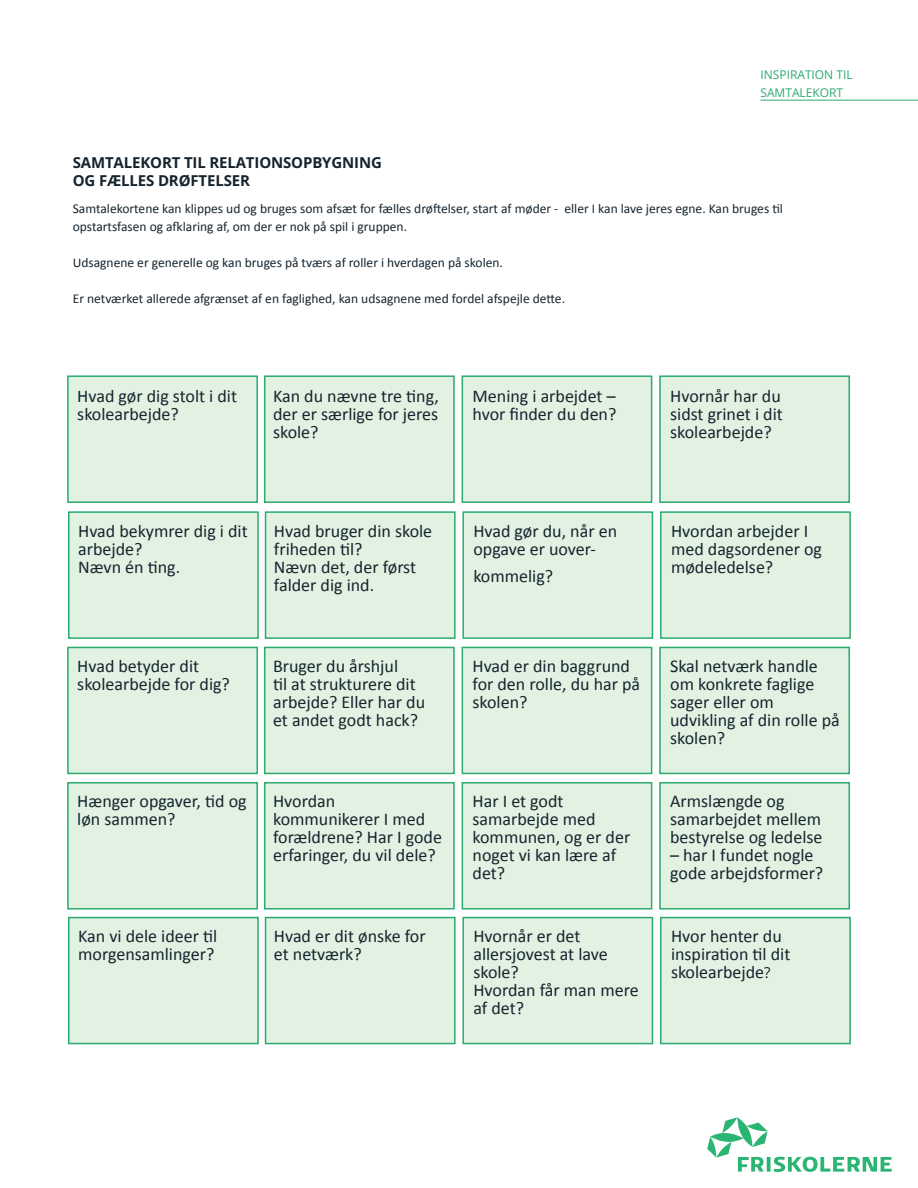
<style>
.page{position:relative;width:918px;height:1188px;background:#fff}
.page>*{position:absolute;margin:0;border:0;box-sizing:border-box;transform-origin:0 0}
.Body_Text{font:18px/18px "Calibri";color:#16242e}
.Title_-_Align_Left{font:700 15px/18px "Open Sans";letter-spacing:-.01em;color:#16242e}
.Body_Text-2{font:13.5px/18px "Calibri";color:#16242e}
.Section_Title{font:12px "Open Sans";color:#2bab6e}
.s1{font-family:"Open Sans";font-size:15px}
</style>
<div class="page">
<div style="left:67px;top:375px;width:191px;height:128px;background:#e1f2e2;border:2px solid #2bab6e"></div>
<div style="left:264px;top:375px;width:191px;height:128px;background:#e1f2e2;border:2px solid #2bab6e"></div>
<div style="left:462px;top:375px;width:190px;height:128px;background:#e1f2e2;border:2px solid #2bab6e"></div>
<div style="left:659px;top:375px;width:191px;height:128px;background:#e1f2e2;border:2px solid #2bab6e"></div>
<div style="left:68px;top:511px;width:191px;height:128px;background:#e1f2e2;border:2px solid #2bab6e"></div>
<div style="left:265px;top:511px;width:191px;height:128px;background:#e1f2e2;border:2px solid #2bab6e"></div>
<div style="left:462px;top:511px;width:191px;height:128px;background:#e1f2e2;border:2px solid #2bab6e"></div>
<div style="left:660px;top:511px;width:191px;height:128px;background:#e1f2e2;border:2px solid #2bab6e"></div>
<div style="left:67px;top:647px;width:191px;height:127px;background:#e1f2e2;border:2px solid #2bab6e"></div>
<div style="left:264px;top:647px;width:191px;height:127px;background:#e1f2e2;border:2px solid #2bab6e"></div>
<div style="left:462px;top:647px;width:190px;height:127px;background:#e1f2e2;border:2px solid #2bab6e"></div>
<div style="left:659px;top:647px;width:191px;height:127px;background:#e1f2e2;border:2px solid #2bab6e"></div>
<div style="left:67px;top:782px;width:191px;height:128px;background:#e1f2e2;border:2px solid #2bab6e"></div>
<div style="left:264px;top:782px;width:191px;height:128px;background:#e1f2e2;border:2px solid #2bab6e"></div>
<div style="left:462px;top:782px;width:190px;height:128px;background:#e1f2e2;border:2px solid #2bab6e"></div>
<div style="left:659px;top:782px;width:191px;height:128px;background:#e1f2e2;border:2px solid #2bab6e"></div>
<div style="left:68px;top:917px;width:191px;height:127px;background:#e1f2e2;border:2px solid #2bab6e"></div>
<div style="left:265px;top:917px;width:191px;height:127px;background:#e1f2e2;border:2px solid #2bab6e"></div>
<div style="left:462px;top:917px;width:191px;height:127px;background:#e1f2e2;border:2px solid #2bab6e"></div>
<div style="left:660px;top:917px;width:191px;height:127px;background:#e1f2e2;border:2px solid #2bab6e"></div>
<hr style="left:760px;top:100px;width:158px;height:1px;background:#2bab6e">
<svg style="left:767px;top:1157px;width:4px;height:15px"></svg>
<svg style="left:774px;top:1157px;width:118px;height:15px"></svg>
<svg style="left:707px;top:1117px;width:61px;height:55px"></svg>
<p class="Title_-_Align_Left" style="left:73px;top:153px;width:311px">SAMTALEKORT TIL RELATIONSOPBYGNING<br>OG FÆLLES DRØFTELSER</p>
<p class="Section_Title" style="left:760px;top:66px;width:94px">INSPIRATION TIL</p>
<p class="Section_Title" style="left:760px;top:84px;width:84px">SAMTALEKORT</p>
<p class="Body_Text-2" style="left:73px;top:199px;width:712px">Samtalekortene kan klippes ud og bruges som afsæt for fælles drøftelser, start af møder - eller I kan lave jeres egne. Kan bruges til opstartsfasen og afklaring af, om der er nok på spil i gruppen.</p>
<p class="Body_Text-2" style="left:73px;top:253px;width:432px">Udsagnene er generelle og kan bruges på tværs af roller i hverdagen på skolen.</p>
<p class="Body_Text-2" style="left:73px;top:289px;width:494px">Er netværket allerede afgrænset af en faglighed, kan udsagnene med fordel afspejle dette.</p>
<p class="Body_Text" style="left:77px;top:386px;width:161px">Hvad gør dig stolt i dit skolearbejde?</p>
<p class="Body_Text" style="left:273px;top:386px;width:167px;text-align:justify">Kan du nævne tre ting, der er særlige for jeres skole?</p>
<p class="Body_Text" style="left:473px;top:386px;width:145px">Mening i arbejdet – hvor finder du den?</p>
<p class="Body_Text" style="left:670px;top:386px;width:114px;text-align:justify">Hvornår har du sidst grinet i dit skolearbejde?</p>
<p class="Body_Text" style="left:78px;top:521px;width:171px">Hvad bekymrer dig i dit arbejde?</p>
<p class="Body_Text" style="left:78px;top:557px;width:104px">Nævn én ting.</p>
<p class="Body_Text" style="left:274px;top:521px;width:160px">Hvad bruger din skole friheden til?</p>
<p class="Body_Text" style="left:274px;top:557px;width:144px">Nævn det, der først falder dig ind.</p>
<p class="Body_Text" style="left:473px;top:521px;width:145px">Hvad gør du, når en opgave er uover-</p>
<p class="Body_Text" style="left:473px;top:566px;width:81px">kommelig?</p>
<p class="Body_Text" style="left:671px;top:521px;width:153px">Hvordan arbejder I med dagsordener og mødeledelse?</p>
<p class="Body_Text" style="left:77px;top:656px;width:154px">Hvad betyder dit skolearbejde for dig?</p>
<p class="Body_Text" style="left:273px;top:656px;width:154px">Bruger du årshjul<br>til at strukturere dit arbejde? Eller har du et andet godt hack?</p>
<p class="Body_Text" style="left:473px;top:656px;width:169px">Hvad er din baggrund for den rolle, du har på skolen?</p>
<p class="Body_Text" style="left:670px;top:656px;width:171px">Skal netværk handle om konkrete faglige sager eller om udvikling af din rolle på skolen?</p>
<p class="Body_Text" style="left:77px;top:791px;width:171px">Hænger opgaver, tid og løn sammen?</p>
<p class="Body_Text" style="left:273px;top:791px;width:170px">Hvordan kommunikerer I med forældrene? Har I gode erfaringer, du vil dele?</p>
<p class="Body_Text" style="left:473px;top:791px;width:159px">Har I et godt samarbejde med kommunen, og er der noget vi kan lære af det?</p>
<p class="Body_Text" style="left:670px;top:791px;width:154px">Armslængde og samarbejdet mellem bestyrelse og ledelse</p>
<p class="Body_Text" style="left:670px;top:845px;width:155px">– har I fundet nogle gode arbejdsformer?</p>
<p class="Body_Text" style="left:78px;top:926px;width:141px">Kan vi dele ideer til morgensamlinger?</p>
<p class="Body_Text" style="left:274px;top:926px;width:153px">Hvad er dit ønske for et netværk?</p>
<p class="Body_Text" style="left:473px;top:926px;width:136px">Hvornår er det allersjovest at lave skole?</p>
<p class="Body_Text" style="left:473px;top:980px;width:167px">Hvordan får man mere af det?</p>
<p class="Body_Text" style="left:671px;top:926px;width:121px">Hvor henter du inspiration til dit skolearbejde<span class="s1">?</span></p>
</div>
